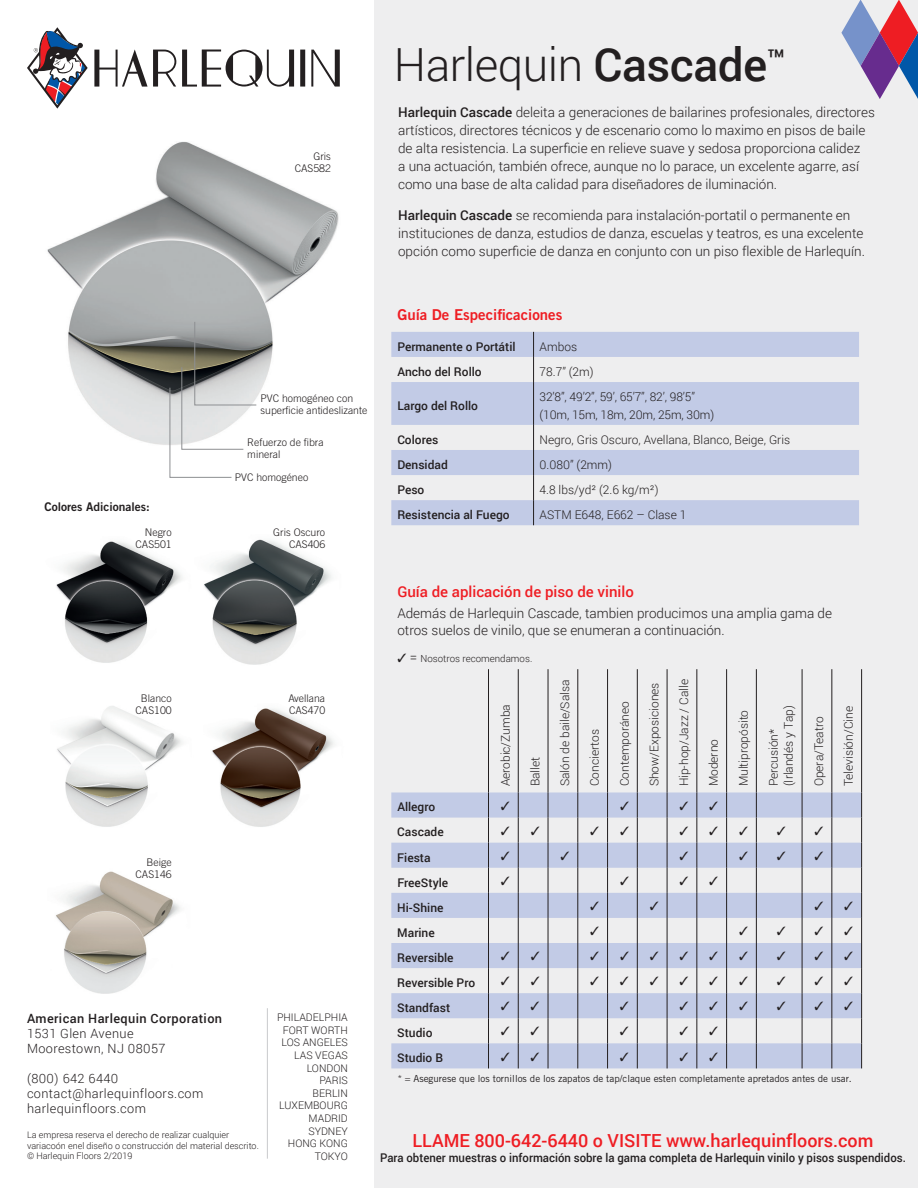
<style>
.page{position:relative;width:918px;height:1188px;background:#fff}
.page>*{position:absolute;margin:0;border:0;box-sizing:border-box;transform-origin:0 0}
.t1{font:300 45.75px "Roboto";letter-spacing:-.01em;color:#231f20}
.t2{font:500 18px "Roboto";color:#ee1d23}
.t3{font:500 15px "Roboto";color:#ee1d23}
.t4{font:15px "Trade Gothic Bold Two";color:#ee1d23}
.t5{font:300 13.5px/18px "Roboto";color:#231f20}
.t6{font:300 12.75px/15px "Roboto";letter-spacing:.03em;color:#231f20}
.t7{font:500 12.75px "Roboto";letter-spacing:.03em;color:#231f20}
.t8{font:300 12px/18.3px "Roboto";color:#231f20}
.t9{font:500 12px "Roboto";color:#231f20}
.t10{font:500 12px "Roboto";color:#231f20;scale:.95 1}
.t11{font:12px "Trade Gothic Bold Two";color:#231f20}
.t12{font:300 10.5px/12px "Trade Gothic";color:#231f20;text-align:right}
.t13{font:300 10.5px/12.6px "Roboto";color:#231f20;text-align:right}
.t14{font:9.75px "Trade Gothic LT Std";color:#231f20}
.t15{font:300 9.75px "Roboto";color:#231f20}
.t16{font:300 9px/10.5px "Roboto";color:#231f20}
.s1{font-weight:500}
.s2{font-size:13.5px}
.s3{font-family:"Trade Gothic";font-weight:300}
</style>
<div class="page">
<div style="left:375px;top:0;width:543px;height:1188px;background:#eeeeef"></div>
<svg style="left:391px;top:332px;width:468px;height:193px;fill:#c2cbe6"></svg>
<svg style="left:533px;top:332px;width:1px;height:50px"></svg>
<hr style="left:533px;top:382px;width:1px;height:43px;background:#231f20">
<svg style="left:533px;top:425px;width:1px;height:100px"></svg>
<img style="left:47px;top:141px;width:292px;height:304px">
<img style="left:56px;top:541px;width:126px;height:122px">
<img style="left:204px;top:539px;width:128px;height:126px">
<img style="left:57px;top:706px;width:125px;height:121px">
<img style="left:212px;top:708px;width:122px;height:119px">
<img style="left:56px;top:871px;width:125px;height:123px">
<svg style="left:169px;top:321px;width:88px;height:157px"></svg>
<svg style="left:311px;top:50px;width:29px;height:37px"></svg>
<svg style="left:300px;top:50px;width:5px;height:37px"></svg>
<svg style="left:94px;top:49px;width:82px;height:38px"></svg>
<svg style="left:182px;top:50px;width:112px;height:37px"></svg>
<svg style="left:27px;top:27px;width:61px;height:82px"></svg>
<svg style="left:841px;top:0;width:77px;height:99px"></svg>
<svg style="left:391px;top:792px;width:470px;height:276px;fill:#c2cbe6"></svg>
<hr style="left:488px;top:669px;width:1px;height:123px;background:#231f20">
<hr style="left:518px;top:669px;width:1px;height:123px;background:#231f20">
<hr style="left:548px;top:669px;width:1px;height:123px;background:#231f20">
<hr style="left:578px;top:669px;width:1px;height:123px;background:#231f20">
<hr style="left:607px;top:669px;width:1px;height:123px;background:#231f20">
<hr style="left:637px;top:669px;width:1px;height:123px;background:#231f20">
<hr style="left:667px;top:669px;width:1px;height:123px;background:#231f20">
<hr style="left:697px;top:669px;width:1px;height:123px;background:#231f20">
<hr style="left:726px;top:669px;width:1px;height:123px;background:#231f20">
<hr style="left:756px;top:669px;width:1px;height:123px;background:#231f20">
<svg style="left:578px;top:792px;width:1px;height:276px"></svg>
<svg style="left:488px;top:792px;width:1px;height:276px"></svg>
<svg style="left:548px;top:792px;width:1px;height:276px"></svg>
<svg style="left:637px;top:792px;width:1px;height:276px"></svg>
<hr style="left:802px;top:669px;width:1px;height:123px;background:#231f20">
<hr style="left:832px;top:669px;width:1px;height:123px;background:#231f20">
<hr style="left:861px;top:669px;width:1px;height:123px;background:#231f20">
<svg style="left:861px;top:792px;width:1px;height:276px"></svg>
<hr style="left:267px;top:1008px;width:1px;height:151px;background:#939598">
<svg style="left:561px;top:851px;width:8px;height:9px"></svg>
<svg style="left:501px;top:792px;width:38px;height:276px"></svg>
<svg style="left:591px;top:792px;width:38px;height:276px"></svg>
<svg style="left:650px;top:792px;width:203px;height:276px"></svg>
<p class="t12" style="left:295px;top:151px;width:38px">Gris<br>CAS582</p>
<h1 class="t1" style="left:394px;top:33px;width:393px">Harlequin <span class="s1">Cascade</span><sup>™</sup></h1>
<p class="t5" style="left:398px;top:103px;width:478px"><span class="s1">Harlequin Cascade</span> deleita a generaciones de bailarines profesionales, directores artísticos, directores técnicos y de escenario como lo maximo en pisos de baile de alta resistencia. La superficie en relieve suave y sedosa proporciona calidez<br>a una actuación, también ofrece, aunque no lo parace, un excelente agarre, así como una base de alta calidad para diseñadores de iluminación.</p>
<p class="t5" style="left:398px;top:206px;width:468px"><span class="s1">Harlequin Cascade</span> se recomienda para instalación-portatil o permanente en instituciones de danza, estudios de danza, escuelas y teatros, es una excelente opción como superficie de danza en conjunto con un piso flexible de Harlequín.</p>
<p class="t11" style="left:45px;top:499px;width:107px">Colores Adicionales:</p>
<p class="t12" style="left:136px;top:527px;width:38px">Negro<br>CAS501</p>
<p class="t12" style="left:261px;top:393px;width:108px;text-align:left">PVC homogéneo con superficie antideslizante</p>
<p class="t12" style="left:247px;top:436px;width:78px;text-align:left">Refuerzo de fibra mineral</p>
<p class="t12" style="left:235px;top:471px;width:75px">PVC homogéneo</p>
<p class="t12" style="left:273px;top:527px;width:53px">Gris Oscuro<br>CAS406</p>
<p class="t4" style="left:397px;top:306px;width:167px">Guía De Especificaciones</p>
<p class="t9" style="left:397px;top:338px;width:120px">Permanente o Portátil</p>
<p class="t8" style="left:540px;top:337px;width:39px">Ambos</p>
<p class="t9" style="left:397px;top:363px;width:86px">Ancho del Rollo</p>
<p class="t8" style="left:540px;top:362px;width:56px">78.7” (2m)</p>
<p class="t9" style="left:397px;top:397px;width:82px">Largo del Rollo</p>
<p class="t8" style="left:540px;top:387px;width:176px">32’8”, 49’2”, 59’, 65’7”, 82’, 98’5” (10m, 15m, 18m, 20m, 25m, 30m)</p>
<p class="t9" style="left:397px;top:431px;width:43px">Colores</p>
<p class="t8" style="left:540px;top:430px;width:252px">Negro, Gris Oscuro, Avellana, Blanco, Beige, Gris</p>
<p class="t9" style="left:397px;top:456px;width:52px">Densidad</p>
<p class="t8" style="left:540px;top:455px;width:74px">0.080” (2mm)</p>
<p class="t9" style="left:397px;top:481px;width:29px">Peso</p>
<p class="t8" style="left:540px;top:480px;width:121px">4.8 lbs/yd² (2.6 kg/m²)</p>
<p class="t9" style="left:397px;top:506px;width:114px">Resistencia al Fuego</p>
<p class="t8" style="left:540px;top:505px;width:148px">ASTM E648, E662 – Clase 1</p>
<p class="t12" style="left:136px;top:693px;width:38px;text-align:center">Blanco<br>CAS100</p>
<p class="t12" style="left:288px;top:693px;width:38px;text-align:left">Avellana<br>CAS470</p>
<p class="t12" style="left:136px;top:857px;width:38px">Beige<br>CAS146</p>
<p class="t7" style="left:27px;top:1009px;width:197px">American Harlequin Corporation</p>
<p class="t6" style="left:27px;top:1025px;width:140px">1531 Glen Avenue<br>Moorestown, NJ 08057</p>
<p class="t6" style="left:27px;top:1070px;width:178px">(800) 642 6440 contact@harlequinfloors.com harlequinfloors.com</p>
<p class="t16" style="left:27px;top:1130px;width:233px">La empresa reserva el derecho de realizar cualquier variacoón enel diseño o construcción del material descrito. © Harlequin Floors 2/2019</p>
<p class="t13" style="left:277px;top:1011px;width:72px">PHILADELPHIA<br>FORT WORTH<br>LOS ANGELES<br>LAS VEGAS<br>LONDON<br>PARIS<br>BERLIN<br>LUXEMBOURG<br>MADRID<br>SYDNEY<br>HONG KONG<br>TOKYO</p>
<p class="t3" style="left:397px;top:581px;width:238px">Guía de aplicación de piso de vinilo</p>
<p class="t5" style="left:397px;top:605px;width:436px;line-height:16.5px">Además de Harlequin Cascade, tambien producimos una amplia gama de otros suelos de vinilo, que se enumeran a continuación.</p>
<p class="t15" style="left:397px;top:651px;width:137px">✓ <span class="s2">=</span> Nosotros recomendamos.</p>
<p class="t8" style="left:496px;top:786px;width:84px;rotate:-90deg">Aerobic/Zumba</p>
<p class="t8" style="left:526px;top:786px;width:31px;rotate:-90deg">Ballet</p>
<p class="t8" style="left:555px;top:786px;width:108px;rotate:-90deg">Salón de baile/Salsa</p>
<p class="t8" style="left:585px;top:786px;width:59px;rotate:-90deg">Conciertos</p>
<p class="t8" style="left:615px;top:786px;width:87px;rotate:-90deg">Contemporáneo</p>
<p class="t8" style="left:645px;top:786px;width:106px;rotate:-90deg">Show/Exposiciones</p>
<p class="t8" style="left:674px;top:786px;width:109px;rotate:-90deg">Hip-hop/Jazz / Calle</p>
<p class="t8" style="left:704px;top:786px;width:49px;rotate:-90deg">Moderno</p>
<p class="t8" style="left:734px;top:786px;width:78px;rotate:-90deg">Multipropósito</p>
<p class="t8" style="left:766px;top:786px;width:83px;line-height:15px;rotate:-90deg">Percusión* (Irlandés y Tap)</p>
<p class="t8" style="left:809px;top:786px;width:72px;rotate:-90deg">Opera/Teatro</p>
<p class="t8" style="left:839px;top:786px;width:82px;rotate:-90deg">Televisión/Cine</p>
<p class="t9" style="left:397px;top:799px;width:40px">Allegro</p>
<p class="t9" style="left:397px;top:824px;width:48px">Cascade</p>
<p class="t9" style="left:397px;top:849px;width:35px">Fiesta</p>
<p class="t9" style="left:397px;top:874px;width:52px">FreeStyle</p>
<p class="t9" style="left:397px;top:899px;width:48px">Hi-Shine</p>
<p class="t9" style="left:397px;top:924px;width:39px">Marine</p>
<p class="t9" style="left:397px;top:949px;width:58px">Reversible</p>
<p class="t9" style="left:397px;top:974px;width:79px">Reversible Pro</p>
<p class="t9" style="left:397px;top:999px;width:54px">Standfast</p>
<p class="t9" style="left:397px;top:1024px;width:37px">Studio</p>
<p class="t9" style="left:397px;top:1050px;width:47px">Studio B</p>
<p class="t14" style="left:397px;top:1073px;width:456px"><span class="s3">* =</span> Asegurese que los tornillos de los zapatos de tap/claque esten completamente apretados antes de usar.</p>
<h2 class="t2" style="left:412px;top:1128px;width:463px">LLAME 800-642-6440 o VISITE www.harlequinfloors.com</h2>
<p class="t10" style="left:380px;top:1150px;width:555px">Para obtener muestras o información sobre la gama completa de Harlequin vinilo y pisos suspendidos.</p>
</div>
